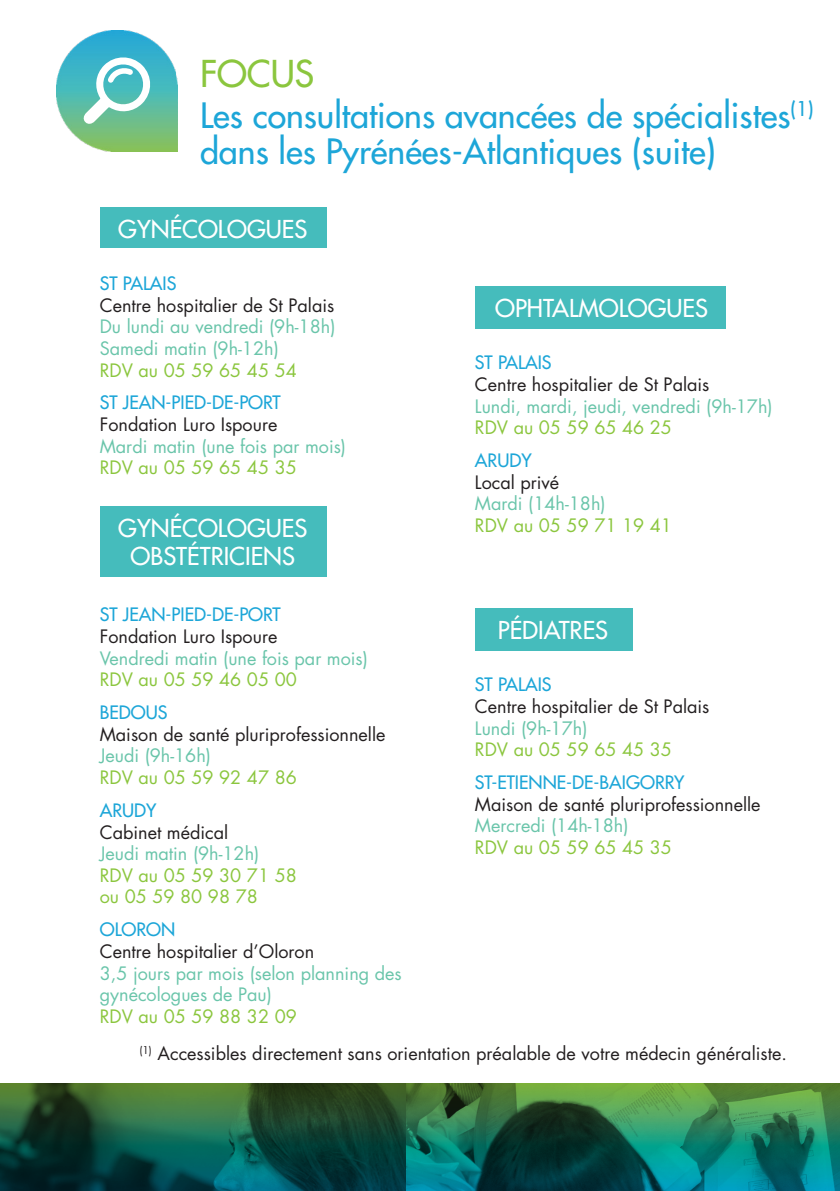
<style>
.page{position:relative;width:840px;height:1191px;background:#fff}
.page>*{position:absolute;margin:0;border:0;box-sizing:border-box;transform-origin:0 0}
.t1{font:500 36px "Futura Std";color:#8bc63e}
.t2{font:500 34px/36px "Futura Std";color:#1da6d8}
.t3{font:500 24px "Futura Std";color:#fff}
.t4{font:18px "Futura Std";color:#231f20}
.t5{font:18px/21.6px "Futura Std";color:#6ac5aa}
.t6{font:18px "Futura Std";color:#8bc63e}
.t7{font:500 18px "Futura Std";color:#1da6d8}
</style>
<div class="page">
<svg style="left:0;top:1083px;width:839px;height:108px;background:#1d6149"></svg>
<img style="left:57px;top:31px;width:120px;height:120px">
<svg style="left:83px;top:55px;width:70px;height:70px"></svg>
<div style="left:474px;top:286px;width:251px;height:42px;background:#45bcbc"></div>
<div style="left:474px;top:608px;width:158px;height:42px;background:#45bcbc"></div>
<div style="left:100px;top:207px;width:226px;height:41px;background:#45bcbc"></div>
<div style="left:100px;top:506px;width:226px;height:71px;background:#45bcbc"></div>
<p class="t1" style="left:200px;top:51px;width:116px">FOCUS</p>
<p class="t2" style="left:200px;top:97px;width:614px">Les consultations avancées de spécialistes<sup>(1) </sup>dans les Pyrénées-Atlantiques (suite)</p>
<p class="t3" style="left:118px;top:214px;width:190px">GYNÉCOLOGUES</p>
<p class="t7" style="left:100px;top:272px;width:78px">ST PALAIS</p>
<p class="t4" style="left:100px;top:293px;width:236px">Centre hospitalier de St Palais</p>
<p class="t5" style="left:100px;top:316px;width:237px">Du lundi au vendredi (9h-18h)</p>
<p class="t5" style="left:100px;top:338px;width:180px">Samedi matin (9h-12h)</p>
<p class="t6" style="left:100px;top:358px;width:198px">RDV au 05 59 65 45 54</p>
<p class="t7" style="left:100px;top:391px;width:182px">ST JEAN-PIED-DE-PORT</p>
<p class="t4" style="left:100px;top:413px;width:179px">Fondation Luro Ispoure</p>
<p class="t5" style="left:100px;top:435px;width:248px">Mardi matin (une fois par mois)</p>
<p class="t6" style="left:100px;top:456px;width:198px">RDV au 05 59 65 45 35</p>
<p class="t3" style="left:118px;top:513px;width:190px">GYNÉCOLOGUES</p>
<p class="t3" style="left:130px;top:541px;width:166px">OBSTÉTRICIENS</p>
<p class="t7" style="left:100px;top:603px;width:182px">ST JEAN-PIED-DE-PORT</p>
<p class="t4" style="left:100px;top:625px;width:179px">Fondation Luro Ispoure</p>
<p class="t5" style="left:100px;top:647px;width:269px">Vendredi matin (une fois par mois)</p>
<p class="t6" style="left:100px;top:668px;width:198px">RDV au 05 59 46 05 00</p>
<p class="t7" style="left:100px;top:701px;width:69px">BEDOUS</p>
<p class="t4" style="left:100px;top:722px;width:287px">Maison de santé pluriprofessionnelle</p>
<p class="t5" style="left:100px;top:745px;width:113px">Jeudi (9h-16h)</p>
<p class="t6" style="left:100px;top:766px;width:198px">RDV au 05 59 92 47 86</p>
<p class="t7" style="left:100px;top:799px;width:58px">ARUDY</p>
<p class="t4" style="left:100px;top:820px;width:130px">Cabinet médical</p>
<p class="t5" style="left:100px;top:843px;width:161px">Jeudi matin (9h-12h)</p>
<p class="t6" style="left:100px;top:863px;width:198px">RDV au 05 59 30 71 58</p>
<p class="t6" style="left:100px;top:885px;width:159px">ou 05 59 80 98 78</p>
<p class="t7" style="left:100px;top:918px;width:77px">OLORON</p>
<p class="t4" style="left:100px;top:939px;width:216px">Centre hospitalier d’Oloron</p>
<p class="t5" style="left:100px;top:962px;width:303px">3,5 jours par mois (selon planning des gynécologues de Pau)</p>
<p class="t6" style="left:100px;top:1004px;width:198px">RDV au 05 59 88 32 09</p>
<p class="t3" style="left:495px;top:293px;width:214px">OPHTALMOLOGUES</p>
<p class="t7" style="left:474px;top:351px;width:78px">ST PALAIS</p>
<p class="t4" style="left:474px;top:373px;width:236px">Centre hospitalier de St Palais</p>
<p class="t5" style="left:474px;top:395px;width:299px">Lundi, mardi, jeudi, vendredi (9h-17h)</p>
<p class="t6" style="left:474px;top:416px;width:198px">RDV au 05 59 65 46 25</p>
<p class="t7" style="left:474px;top:449px;width:58px">ARUDY</p>
<p class="t4" style="left:474px;top:471px;width:86px">Local privé</p>
<p class="t5" style="left:474px;top:493px;width:132px">Mardi (14h-18h)</p>
<p class="t6" style="left:474px;top:514px;width:198px">RDV au 05 59 71 19 41</p>
<p class="t3" style="left:497px;top:615px;width:112px">PÉDIATRES</p>
<p class="t7" style="left:474px;top:673px;width:78px">ST PALAIS</p>
<p class="t4" style="left:474px;top:695px;width:236px">Centre hospitalier de St Palais</p>
<p class="t5" style="left:474px;top:717px;width:114px">Lundi (9h-17h)</p>
<p class="t6" style="left:474px;top:738px;width:198px">RDV au 05 59 65 45 35</p>
<p class="t7" style="left:474px;top:771px;width:211px">ST-ETIENNE-DE-BAIGORRY</p>
<p class="t4" style="left:474px;top:792px;width:287px">Maison de santé pluriprofessionnelle</p>
<p class="t5" style="left:474px;top:815px;width:155px">Mercredi (14h-18h)</p>
<p class="t6" style="left:474px;top:836px;width:198px">RDV au 05 59 65 45 35</p>
<p class="t4" style="left:139px;top:1041px;width:648px"><sup>(1)</sup> Accessibles directement sans orientation préalable de votre médecin généraliste.</p>
</div>
